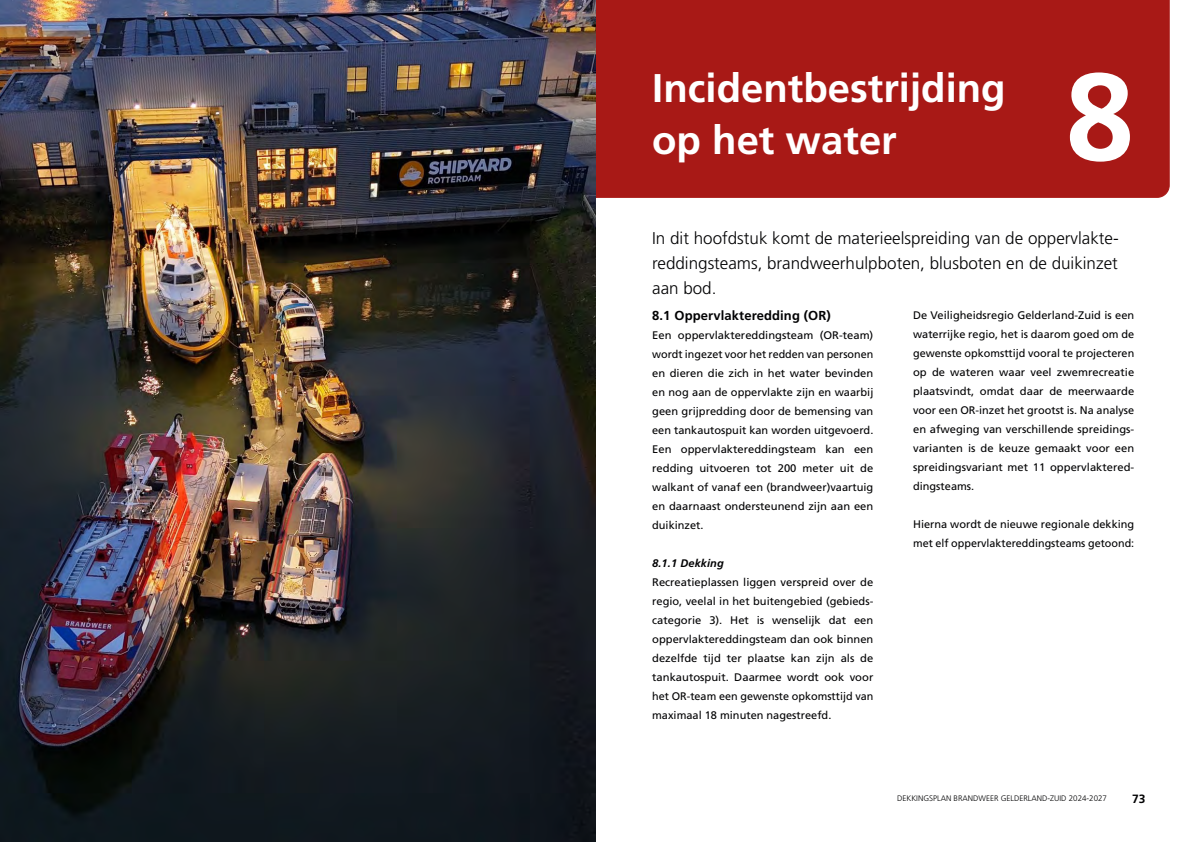
<style>
.page{position:relative;width:1191px;height:842px;background:#fff}
.page>*{position:absolute;margin:0;border:0;box-sizing:border-box;transform-origin:0 0}
.Hoofdstuk_nummers{font:700 123.5px "Frutiger LT Pro";color:#fff}
.t1{font:700 40px/52px "Frutiger LT Pro";color:#fff}
.Hoofdtekst{font:300 17px/25px "Frutiger LT Pro";color:#020203;text-align:justify}
.Hoofdtekst-2{font:700 13px "Frutiger LT Pro";letter-spacing:.01em;color:#020203}
.t2{font:700 12px "Frutiger LT Pro";color:#020203}
.Hoofdtekst-3{font:11px/19px "Frutiger LT Pro";color:#020203;text-align:justify}
.Hoofdtekst-4{font:italic 700 11px "Frutiger LT Pro";letter-spacing:.01em;color:#020203}
.t3{font:300 8px "Frutiger LT Pro";color:#020203}
</style>
<div class="page">
<div style="left:595px;top:0;width:575px;height:198px;background:#a81916"></div>
<img style="left:0;top:0;width:595px;height:842px">
<h2 class="t1" style="left:652px;top:62px;width:355px">Incidentbestrijding op het water</h2>
<p class="Hoofdstuk_nummers" style="left:1065px;top:44px;width:70px">8</p>
<p class="Hoofdtekst" style="left:652px;top:226px;width:468px">In dit hoofdstuk komt de materieelspreiding van de oppervlakte&shy;reddingsteams, brandweerhulpboten, blusboten en de duikinzet aan bod.</p>
<p class="Hoofdtekst-2" style="left:652px;top:308px;width:180px">8.1 Oppervlakteredding (OR)</p>
<p class="Hoofdtekst-3" style="left:652px;top:326px;width:223px">Een oppervlaktereddingsteam (OR-team) wordt ingezet voor het redden van personen en dieren die zich in het water bevinden en nog aan de oppervlakte zijn en waarbij geen grijpredding door de bemensing van een tankautospuit kan worden uitgevoerd.<br>Een oppervlaktereddingsteam kan een redding uitvoeren tot 200 meter uit de walkant of vanaf een (brandweer)vaartuig en daarnaast ondersteunend zijn aan een duikinzet.</p>
<p class="Hoofdtekst-4" style="left:652px;top:557px;width:73px">8.1.1 Dekking</p>
<p class="Hoofdtekst-3" style="left:652px;top:573px;width:223px">Recreatieplassen liggen verspreid over de regio, veelal in het buitengebied (gebieds&shy;categorie 3). Het is wenselijk dat een oppervlaktereddingsteam dan ook binnen dezelfde tijd ter plaatse kan zijn als de tankautospuit. Daarmee wordt ook voor het OR-team een gewenste opkomsttijd van maximaal 18 minuten nagestreefd.</p>
<p class="Hoofdtekst-3" style="left:913px;top:305px;width:223px">De Veiligheidsregio Gelderland-Zuid is een waterrijke regio, het is daarom goed om de gewenste opkomsttijd vooral te projecteren op de wateren waar veel zwemrecreatie plaatsvindt, omdat daar de meerwaarde voor een OR-inzet het grootst is. Na analyse en afweging van verschillende spreidings&shy;varianten is de keuze gemaakt voor een spreidingsvariant met 11 oppervlaktered&shy;dingsteams.</p>
<p class="Hoofdtekst-3" style="left:913px;top:514px;width:223px">Hierna wordt de nieuwe regionale dekking met elf oppervlaktereddingsteams getoond:</p>
<p class="t3" style="left:897px;top:794px;width:211px">DEKKINGSPLAN BRANDWEER GELDERLAND-ZUID 2024-2027</p>
<p class="t2" style="left:1132px;top:792px;width:15px">73</p>
</div>
